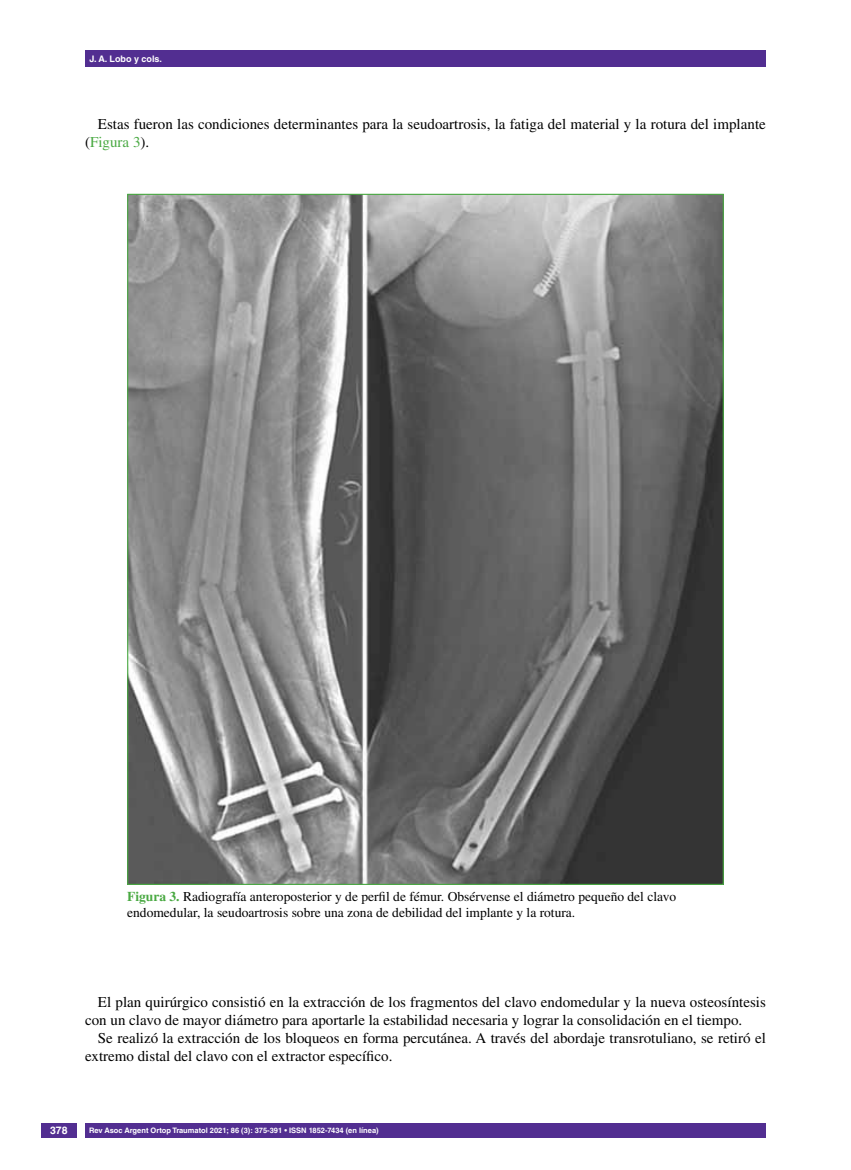
<style>
.page{position:relative;width:851px;height:1170px;background:#fff}
.page>*{position:absolute;margin:0;border:0;box-sizing:border-box;transform-origin:0 0}
.t1{font:15px/18px "Times LT Std";color:#000}
.t2{font:13.5px/16.2px "Times LT Std";color:#000}
.t3{font:700 10.5px "Helvetica LT Std";color:#fff}
.t4{font:700 9px "Helvetica LT Std";color:#fff}
.t5{font:700 7.5px "Helvetica LT Std";color:#fff}
.s1{color:#49a942}
.s2{font-weight:700;color:#49a942}
</style>
<div class="page">
<div style="left:41px;top:1123px;width:36px;height:14px;background:#522e91"></div>
<div style="left:85px;top:50px;width:680px;height:17px;background:#522e91"></div>
<div style="left:85px;top:1123px;width:680px;height:14px;background:#522e91"></div>
<img style="left:129px;top:196px;width:592px;height:686px">
<p class="t4" style="left:89px;top:53px;width:74px">J. A. Lobo y cols.</p>
<p class="t1" style="left:85px;top:115px;width:682px;text-indent:13px">Estas fueron las condiciones determinantes para la seudoartrosis, la fatiga del material y la rotura del implante (<span class="s1">Figura 3</span>).</p>
<p class="t2" style="left:127px;top:888px;width:550px"><span class="s2">Figura 3.</span> Radiografía anteroposterior y de perfil de fémur. Obsérvense el diámetro pequeño del clavo endomedular, la seudoartrosis sobre una zona de debilidad del implante y la rotura.</p>
<p class="t1" style="left:85px;top:992px;width:682px;text-indent:13px">El plan quirúrgico consistió en la extracción de los fragmentos del clavo endomedular y la nueva osteosíntesis con un clavo de mayor diámetro para aportarle la estabilidad necesaria y lograr la consolidación en el tiempo.</p>
<p class="t1" style="left:85px;top:1028px;width:682px;text-indent:13px">Se realizó la extracción de los bloqueos en forma percutánea. A través del abordaje transrotuliano, se retiró el extremo distal del clavo con el extractor específico.</p>
<p class="t3" style="left:50px;top:1124px;width:19px">378</p>
<p class="t5" style="left:89px;top:1125px;width:291px">Rev Asoc Argent Ortop Traumatol 2021; 86 (3): 375-391 • ISSN 1852-7434 (en línea)</p>
</div>
